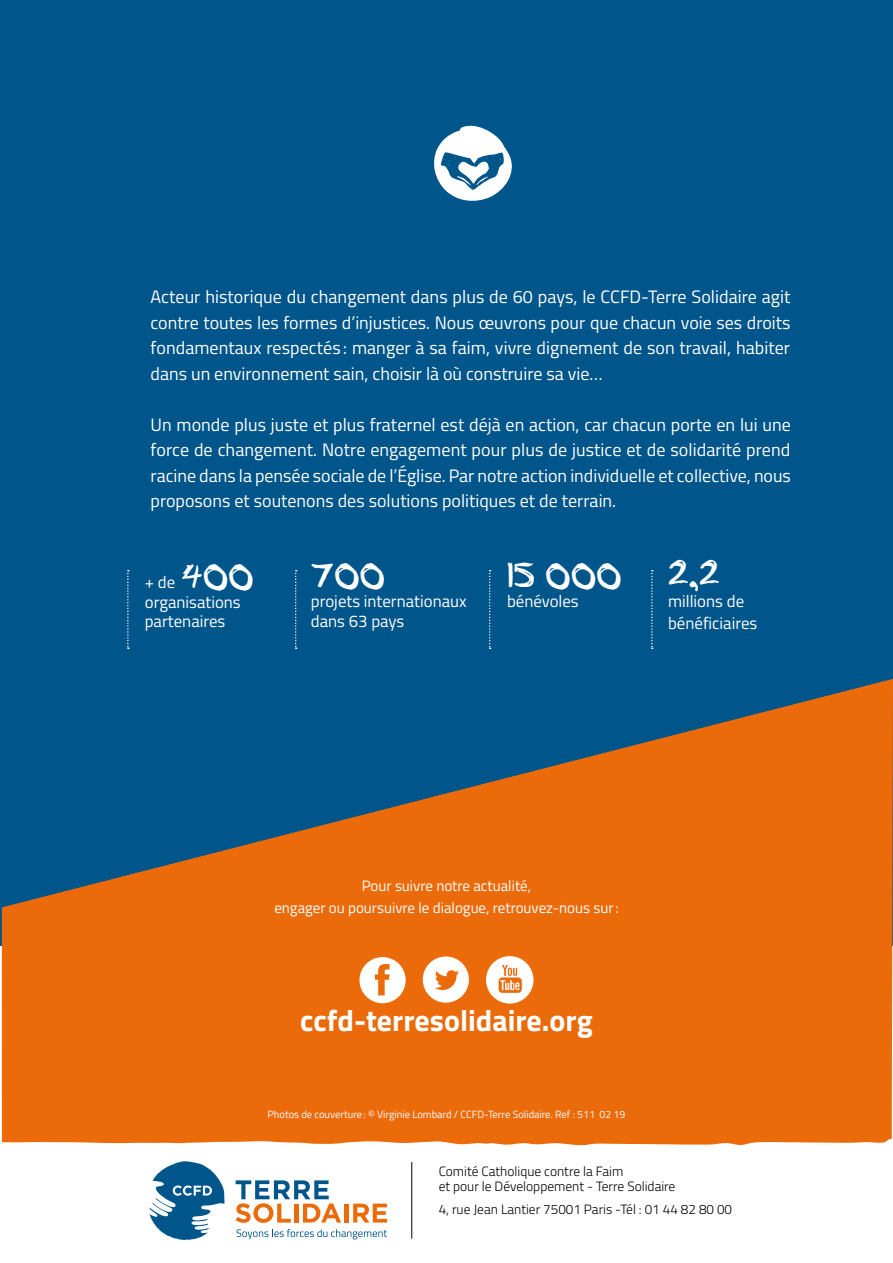
<style>
.page{position:relative;width:893px;height:1263px;background:#fff}
.page>*{position:absolute;margin:0;border:0;box-sizing:border-box;transform-origin:0 0}
.t1{font:700 30px "Titillium Web";color:#fff}
.t2{font:29.4px "Rousseau";color:#fff}
.t3{font:18px/25.5px "Titillium Web";color:#fff;text-align:justify}
.t4{font:16.8px/19.6px "Titillium Web";color:#fff}
.t5{font:15px/22.5px "Titillium Web";color:#fff;text-align:center}
.t6{font:300 13.5px/15px "Titillium Web";color:#000}
.t7{font:10.5px "Titillium Web";color:#fff}
.s1{font-family:"Rousseau";font-size:29.4px}
</style>
<div class="page">
<div style="left:0;top:0;width:893px;height:945px;background:#00558a"></div>
<svg style="left:2px;top:679px;width:891px;height:467px;fill:#eb6a0a"></svg>
<svg style="left:127px;top:570px;width:2px;height:79px"></svg>
<svg style="left:651px;top:570px;width:2px;height:79px"></svg>
<svg style="left:489px;top:570px;width:2px;height:79px"></svg>
<svg style="left:295px;top:570px;width:2px;height:79px"></svg>
<svg style="left:434px;top:125px;width:78px;height:76px"></svg>
<hr style="left:411px;top:1162px;width:1px;height:76px;background:#000">
<svg style="left:236px;top:1180px;width:105px;height:43px"></svg>
<hr style="left:344px;top:1203px;width:4px;height:19px;background:#eb6a0a">
<svg style="left:353px;top:1203px;width:34px;height:19px"></svg>
<svg style="left:149px;top:1161px;width:76px;height:79px"></svg>
<svg style="left:236px;top:1229px;width:151px;height:10px"></svg>
<svg style="left:423px;top:956px;width:46px;height:47px"></svg>
<svg style="left:359px;top:957px;width:47px;height:46px"></svg>
<svg style="left:486px;top:956px;width:47px;height:47px"></svg>
<p class="t3" style="left:151px;top:283px;width:641px">Acteur historique du changement dans plus de 60 pays, le CCFD-Terre Solidaire agit contre toutes les formes d’injustices. Nous œuvrons pour que chacun voie ses droits fondamentaux respectés : manger à sa faim, vivre dignement de son travail, habiter dans un environnement sain, choisir là où construire sa vie…</p>
<p class="t3" style="left:151px;top:411px;width:642px">Un monde plus juste et plus fraternel est déjà en action, car chacun porte en lui une force de changement. Notre engagement pour plus de justice et de solidarité prend racine dans la pensée sociale de l’Église. Par notre action individuelle et collective, nous proposons et soutenons des solutions politiques et de terrain.</p>
<p class="t4" style="left:145px;top:571px;width:111px">+ de <span class="s1">400 </span>organisations partenaires</p>
<h2 class="t2" style="left:668px;top:557px;width:54px">2,2</h2>
<h2 class="t2" style="left:507px;top:560px;width:116px">15 000</h2>
<p class="t4" style="left:507px;top:590px;width:73px">bénévoles</p>
<h2 class="t2" style="left:311px;top:560px;width:76px">700</h2>
<p class="t4" style="left:311px;top:590px;width:157px">projets internationaux dans 63 pays</p>
<p class="t4" style="left:668px;top:589px;width:91px;line-height:22.5px">millions de bénéficiaires</p>
<p class="t5" style="left:274px;top:874px;width:346px">Pour suivre notre actualité,<br>engager ou poursuivre le dialogue, retrouvez-nous sur:</p>
<h1 class="t1" style="left:300px;top:998px;width:294px">ccfd-terresolidaire.org</h1>
<p class="t7" style="left:268px;top:1106px;width:359px">Photos de couverture: © Virginie Lombard / CCFD-Terre Solidaire. Ref : 511 02 19</p>
<p class="t6" style="left:439px;top:1163px;width:238px">Comité Catholique contre la Faim<br>et pour le Développement - Terre Solidaire</p>
<p class="t6" style="left:439px;top:1201px;width:295px">4, rue Jean Lantier 75001 Paris -Tél : 01 44 82 80 00</p>
</div>
